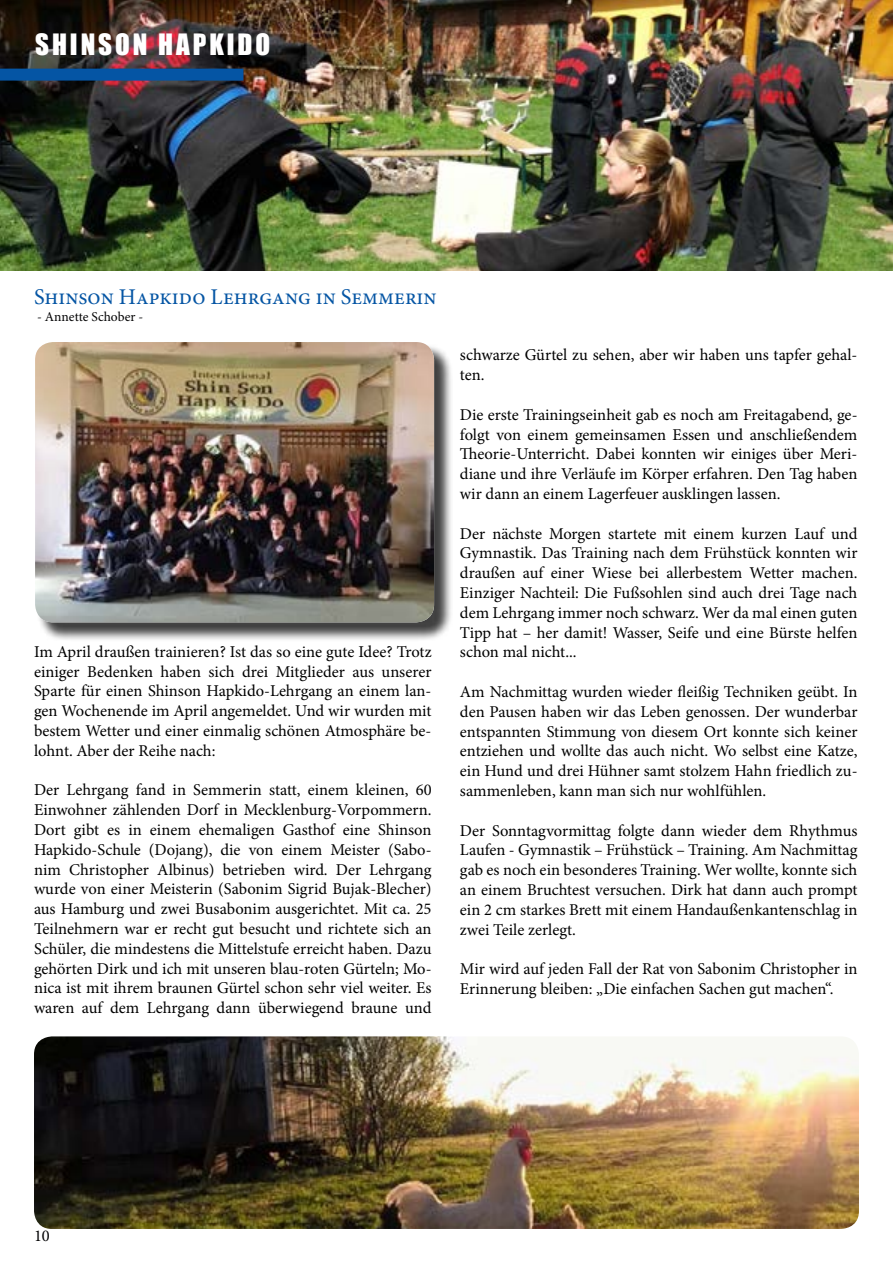
<style>
.page{position:relative;width:893px;height:1263px;background:#fff}
.page>*{position:absolute;margin:0;border:0;box-sizing:border-box;transform-origin:0 0}
.t1{font:27px "Impact";letter-spacing:.11em;color:#fff}
.t2{font:22.5px "Minion Pro";color:#0555a4}
.t3{font:16.5px/19.8px "Minion Pro";color:#000;text-align:justify}
.t4{font:16.5px "Minion Pro";color:#020203}
.t5{font:13.5px "Minion Pro";color:#020203}
</style>
<div class="page">
<img style="left:0;top:0;width:893px;height:270px">
<svg style="left:0;top:69px;width:243px;height:12px;background:#0753a0"></svg>
<div style="left:38px;top:345px;width:415px;height:297px;background:#000;opacity:.75"></div>
<img style="left:35px;top:342px;width:399px;height:280px">
<img style="left:34px;top:1036px;width:825px;height:193px">
<h1 class="t1" style="left:35px;top:24px;width:237px">SHINSON HAPKIDO</h1>
<h2 class="t2" style="left:34px;top:282px;width:404px">Shinson Hapkido Lehrgang in Semmerin</h2>
<p class="t5" style="left:37px;top:307px;width:108px">- Annette Schober -</p>
<p class="t3" style="left:34px;top:642px;width:399px">Im April draußen trainieren? Ist das so eine gute Idee? Trotz einiger Bedenken haben sich drei Mitglieder aus unserer Sparte für einen Shinson Hapkido-Lehrgang an einem lan&shy;gen Wochenende im April angemeldet. Und wir wurden mit bestem Wetter und einer einmalig schönen Atmosphäre be&shy;lohnt. Aber der Reihe nach:</p>
<p class="t3" style="left:34px;top:780px;width:399px">Der Lehrgang fand in Semmerin statt, einem kleinen, 60<br>Einwohner zählenden Dorf in Mecklenburg-Vorpommern.<br>Dort gibt es in einem ehemaligen Gasthof eine Shinson Hapkido-Schule (Dojang), die von einem Meister (Sabo&shy;nim Christopher Albinus) betrieben wird. Der Lehrgang wurde von einer Meisterin (Sabonim Sigrid Bujak-Blecher) aus Hamburg und zwei Busabonim ausgerichtet. Mit ca. 25<br>Teilnehmern war er recht gut besucht und richtete sich an Schüler, die mindestens die Mittelstufe erreicht haben. Dazu gehörten Dirk und ich mit unseren blau-roten Gürteln; Mo&shy;nica ist mit ihrem braunen Gürtel schon sehr viel weiter. Es waren auf dem Lehrgang dann überwiegend braune und</p>
<p class="t3" style="left:460px;top:345px;width:399px">schwarze Gürtel zu sehen, aber wir haben uns tapfer gehal&shy;ten.</p>
<p class="t3" style="left:460px;top:405px;width:399px">Die erste Trainingseinheit gab es noch am Freitagabend, ge&shy;folgt von einem gemeinsamen Essen und anschließendem Theorie-Unterricht. Dabei konnten wir einiges über Meri&shy;diane und ihre Verläufe im Körper erfahren. Den Tag haben wir dann an einem Lagerfeuer ausklingen lassen.</p>
<p class="t3" style="left:460px;top:523px;width:399px">Der nächste Morgen startete mit einem kurzen Lauf und Gymnastik. Das Training nach dem Frühstück konnten wir draußen auf einer Wiese bei allerbestem Wetter machen.<br>Einziger Nachteil: Die Fußsohlen sind auch drei Tage nach dem Lehrgang immer noch schwarz. Wer da mal einen guten Tipp hat – her damit! Wasser, Seife und eine Bürste helfen schon mal nicht...</p>
<p class="t3" style="left:460px;top:682px;width:399px">Am Nachmittag wurden wieder fleißig Techniken geübt. In den Pausen haben wir das Leben genossen. Der wunderbar entspannten Stimmung von diesem Ort konnte sich keiner entziehen und wollte das auch nicht. Wo selbst eine Katze, ein Hund und drei Hühner samt stolzem Hahn friedlich zu&shy;sammenleben, kann man sich nur wohlfühlen.</p>
<p class="t3" style="left:460px;top:820px;width:399px">Der Sonntagvormittag folgte dann wieder dem Rhythmus Laufen - Gymnastik – Frühstück – Training. Am Nachmittag gab es noch ein besonderes Training. Wer wollte, konnte sich an einem Bruchtest versuchen. Dirk hat dann auch prompt ein 2 cm starkes Brett mit einem Handaußenkantenschlag in zwei Teile zerlegt.</p>
<p class="t3" style="left:460px;top:959px;width:399px">Mir wird auf jeden Fall der Rat von Sabonim Christopher in<br>Erinnerung bleiben: „Die einfachen Sachen gut machen“.</p>
<p class="t4" style="left:34px;top:1224px;width:17px">10</p>
</div>
